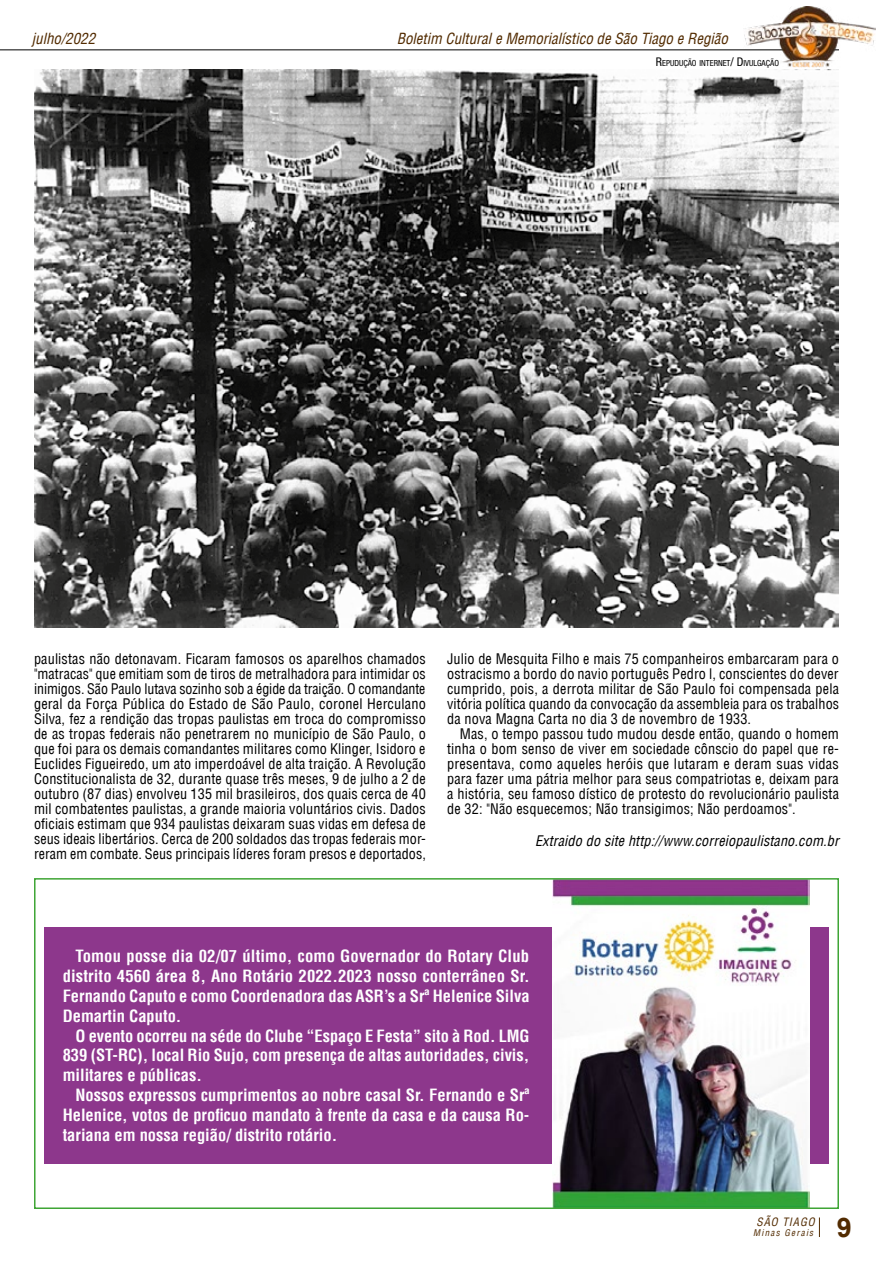
<style>
.page{position:relative;width:893px;height:1263px;background:#fff}
.page>*{position:absolute;margin:0;border:0;box-sizing:border-box;transform-origin:0 0}
.t1{font:700 27px "Arial";color:#522b00}
.t2{font:700 condensed 16.5px/19.8px "Helvetica LT";color:#fff;text-align:justify}
.t3{font:italic condensed 15px "Helvetica LT";color:#522b00}
.t4{font:condensed 14.25px/15px "Helvetica LT";letter-spacing:.01em;color:#000;text-align:justify}
.t5{font:italic condensed 14.25px "Helvetica LT";letter-spacing:.01em;color:#000}
.t6{font:italic condensed 11.25px "Helvetica LT";letter-spacing:.08em;color:#522b00}
.t7{font:italic condensed 9px "Helvetica LT";letter-spacing:.14em;color:#522b00}
.t8{font:condensed 8.4px "Helvetica Neue LT Pro";color:#000}
.s1{font-size:12px}
</style>
<div class="page">
<div style="left:44px;top:927px;width:785px;height:237px;background:#8d378c"></div>
<img style="left:34px;top:69px;width:805px;height:558px">
<img style="left:553px;top:881px;width:256px;height:325px">
<div style="left:34px;top:878px;width:805px;height:331px;border:2px solid #3fa535"></div>
<svg style="left:819px;top:1217px;width:1px;height:20px"></svg>
<hr style="left:0;top:49px;width:839px;height:1px;background:#000">
<img style="left:743px;top:7px;width:133px;height:60px">
<p class="t3" style="left:32px;top:29px;width:65px">julho/2022</p>
<p class="t3" style="left:397px;top:29px;width:333px">Boletim Cultural e Memorialístico de São Tiago e Região</p>
<p class="t8" style="left:656px;top:58px;width:125px"><span class="s1">R</span>EPUDUÇÃO INTERNET<span class="s1">/ D</span> IVULGAÇÃO</p>
<p class="t4" style="left:34px;top:651px;width:393px">paulistas não detonavam. Ficaram famosos os aparelhos chamados "matracas" que emitiam som de tiros de metralhadora para intimidar os inimigos. São Paulo lutava sozinho sob a égide da traição. O comandante geral da Força Pública do Estado de São Paulo, coronel Herculano Silva, fez a rendição das tropas paulistas em troca do compromisso de as tropas federais não penetrarem no município de São Paulo, o que foi para os demais comandantes militares como Klinger, Isidoro e Euclides Figueiredo, um ato imperdoável de alta traição. A Revolução Constitucionalista de 32, durante quase três meses, 9 de julho a 2 de outubro (87 dias) envolveu 135 mil brasileiros, dos quais cerca de 40 mil combatentes paulistas, a grande maioria voluntários civis. Dados oficiais estimam que 934 paulistas deixaram suas vidas em defesa de seus ideais libertários. Cerca de 200 soldados das tropas federais mor&shy;reram em combate. Seus principais líderes foram presos e deportados,</p>
<p class="t4" style="left:447px;top:651px;width:393px">Julio de Mesquita Filho e mais 75 companheiros embarcaram para o ostracismo a bordo do navio português Pedro l, conscientes do dever cumprido, pois, a derrota militar de São Paulo foi compensada pela vitória política quando da convocação da assembleia para os trabalhos da nova Magna Carta no dia 3 de novembro de 1933.</p>
<p class="t4" style="left:447px;top:726px;width:393px;text-indent:13px">Mas, o tempo passou tudo mudou desde então, quando o homem tinha o bom senso de viver em sociedade cônscio do papel que re&shy;presentava, como aqueles heróis que lutaram e deram suas vidas para fazer uma pátria melhor para seus compatriotas e, deixam para a história, seu famoso dístico de protesto do revolucionário paulista de 32: "Não esquecemos; Não transigimos; Não perdoamos".</p>
<p class="t5" style="left:535px;top:831px;width:305px">Extraido do site http://www.correiopaulistano.com.br</p>
<p class="t2" style="left:63px;top:946px;width:468px;text-indent:13px">Tomou posse dia 02/07 último, como Governador do Rotary Club distrito 4560 área 8, Ano Rotário 2022.2023 nosso conterrâneo Sr.<br>Fernando Caputo e como Coordenadora das ASR’s a Srª Helenice Silva Demartin Caputo.</p>
<p class="t2" style="left:63px;top:1025px;width:468px;text-indent:13px">O evento ocorreu na séde do Clube “Espaço E Festa” sito à Rod. LMG 839 (ST-RC), local Rio Sujo, com presença de altas autoridades, civis, militares e públicas.</p>
<p class="t2" style="left:63px;top:1085px;width:468px;text-indent:13px">Nossos expressos cumprimentos ao nobre casal Sr. Fernando e Srª Helenice, votos de proficuo mandato à frente da casa e da causa Ro&shy;tariana em nossa região/ distrito rotário.</p>
<p class="t6" style="left:757px;top:1215px;width:60px">SÃO TIAGO</p>
<p class="t7" style="left:753px;top:1227px;width:62px">Minas Gerais</p>
<h1 class="t1" style="left:837px;top:1210px;width:17px">9</h1>
</div>
